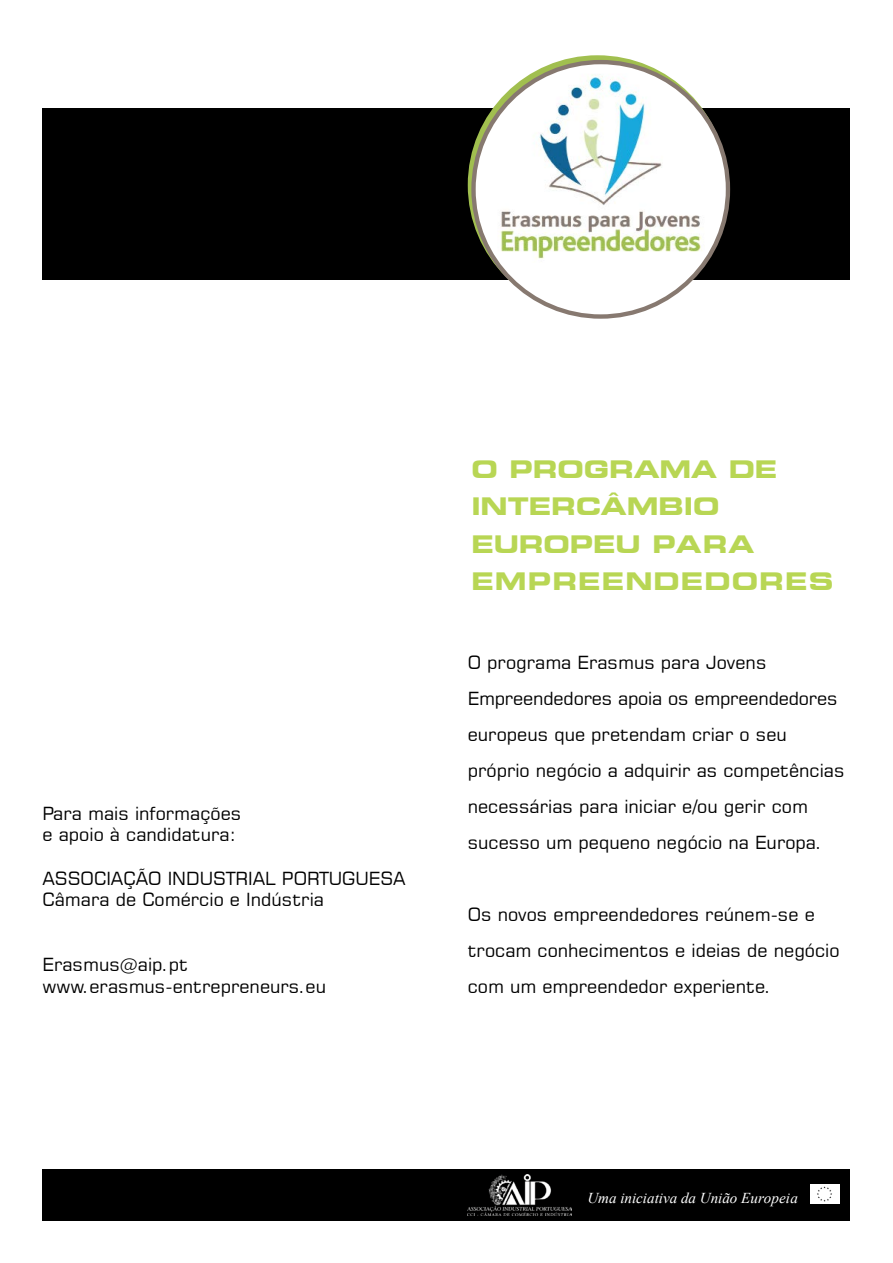
<style>
.page{position:relative;width:893px;height:1263px;background:#fff}
.page>*{position:absolute;margin:0;border:0;box-sizing:border-box;transform-origin:0 0}
.t1{font:700 expanded 24px/37.5px "Square 721 BT";color:#b8d654}
.t2{font:18px/36px "Square 721 BT";color:#000}
.t3{font:italic 15px "Times New Roman";color:#fff}
</style>
<div class="page">
<div style="left:43px;top:108px;width:807px;height:172px;background:#000"></div>
<div style="left:43px;top:1169px;width:807px;height:51px;background:#000"></div>
<svg style="left:468px;top:55px;width:259px;height:260px;background:#99a65e"></svg>
<div style="left:473px;top:62px;width:255px;height:254px;background:#fff;border-radius:50%"></div>
<img style="left:498px;top:74px;width:207px;height:188px">
<div style="left:810px;top:1184px;width:29px;height:20px;background:#fff"></div>
<svg style="left:817px;top:1186px;width:15px;height:15px"></svg>
<img style="left:468px;top:1174px;width:103px;height:42px">
<p class="t2" style="left:43px;top:802px;width:200px;line-height:21.6px">Para mais informações e apoio à candidatura:</p>
<p class="t2" style="left:43px;top:867px;width:362px;line-height:21.6px">Associação I ndustrial Po rtuguesa<br>Câmara de Comércio e I ndústria</p>
<p class="t2" style="left:43px;top:953px;width:285px;line-height:21.6px">Erasmus@aip.pt www.erasmus-entrepreneurs.eu</p>
<h1 class="t1" style="left:471px;top:450px;width:363px">O PROGRAMA DE<br>INTERCÂMBIO<br>EUROPEU PARA<br>EMPREENDEDORES</h1>
<p class="t2" style="left:468px;top:644px;width:378px">O programa Erasmus para Jovens Empreendedores apoia os empreendedores europeus que pretendam criar o seu próprio negócio a adquirir as competências necessárias para iniciar e/ou gerir com sucesso um pequeno negócio na Europa.</p>
<p class="t2" style="left:468px;top:896px;width:373px">Os novos empreendedores reúnem-se e trocam conhecimentos e ideias de negócio com um empreendedor experiente.</p>
<p class="t3" style="left:587px;top:1187px;width:212px">Uma iniciativa da União Europeia</p>
</div>
